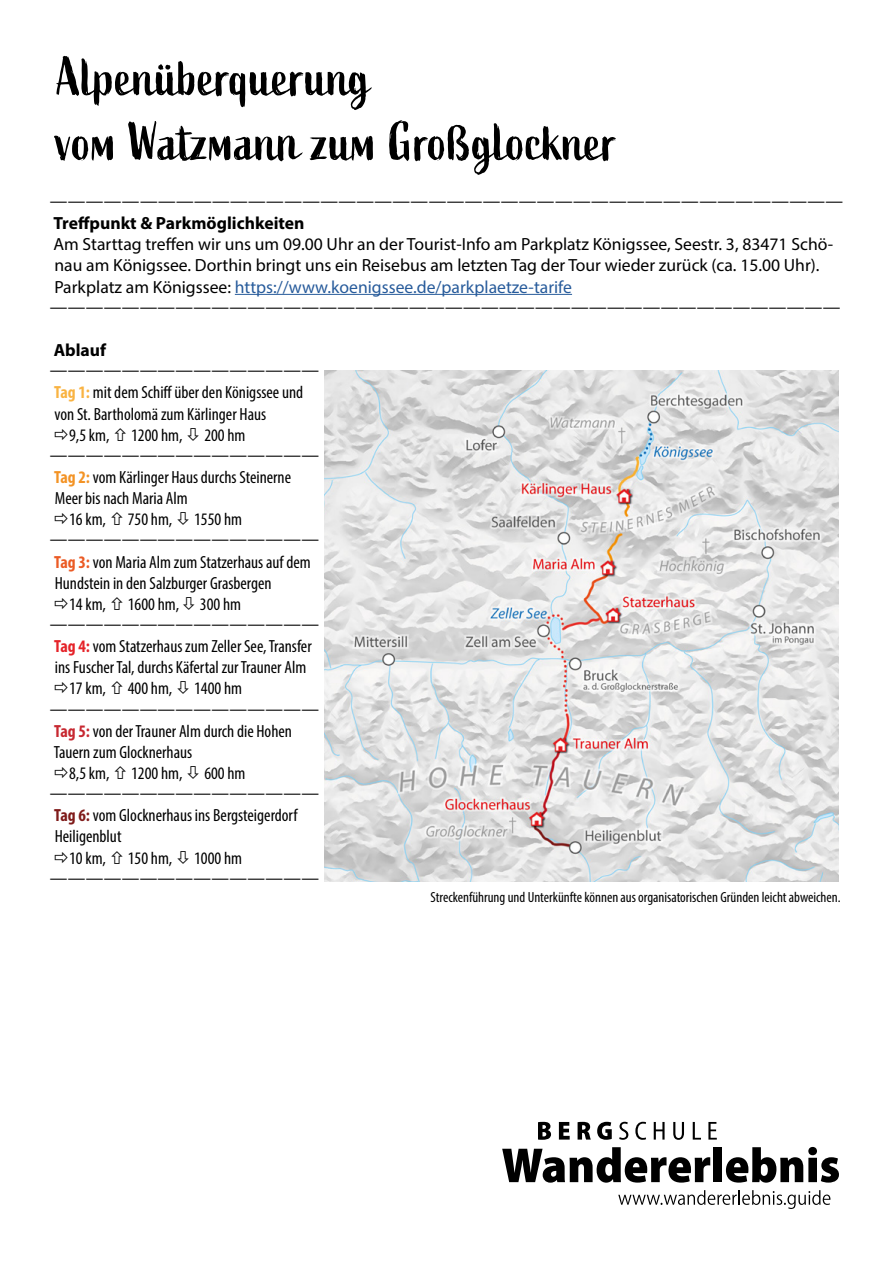
<style>
.page{position:relative;width:893px;height:1263px;background:#fff}
.page>*{position:absolute;margin:0;border:0;box-sizing:border-box;transform-origin:0 0}
.t1{font:54px/64.8px "Active";color:#000}
.t2{font:condensed 17.55px "Myriad Pro";color:#000}
.t3{font:17.55px/21.1px "Myriad Pro";color:#000}
.t4{font:700 17.55px "Myriad Pro";color:#000}
.t5{font:condensed 14.7px "Myriad Pro";color:#000}
.s1{color:#275b9b}
.s2{font-weight:700;color:#f9b342}
.s3{font-weight:700;color:#f39325}
.s4{font-weight:700;color:#eb5b25}
.s5{font-weight:700;color:#e52329}
.s6{font-weight:700;color:#c72831}
.s7{font-weight:700;color:#7f1b1a}
</style>
<div class="page">
<hr style="left:235px;top:294px;width:337px;height:1px;background:#275b9b">
<img style="left:324px;top:371px;width:515px;height:510px">
<svg style="left:502px;top:1147px;width:208px;height:36px"></svg>
<div style="left:713px;top:1147px;width:9px;height:35px;background:#000"></div>
<svg style="left:726px;top:1147px;width:113px;height:36px"></svg>
<svg style="left:538px;top:1122px;width:13px;height:18px"></svg>
<svg style="left:559px;top:1122px;width:11px;height:17px"></svg>
<svg style="left:578px;top:1122px;width:13px;height:17px"></svg>
<svg style="left:597px;top:1122px;width:15px;height:18px"></svg>
<svg style="left:619px;top:1122px;width:9px;height:18px"></svg>
<svg style="left:635px;top:1122px;width:11px;height:18px"></svg>
<svg style="left:654px;top:1122px;width:11px;height:17px"></svg>
<svg style="left:673px;top:1122px;width:11px;height:18px"></svg>
<svg style="left:693px;top:1122px;width:8px;height:17px"></svg>
<svg style="left:708px;top:1122px;width:9px;height:17px"></svg>
<svg style="left:618px;top:1190px;width:212px;height:19px"></svg>
<h1 class="t1" style="left:56px;top:46px;width:563px">Alpenüberquerung<br>vom Watzmann zum Großglockner</h1>
<p class="t3" style="left:50px;top:191px;width:795px">————————————————————————————————————————————</p>
<p class="t4" style="left:54px;top:212px;width:252px">Treffpunkt &amp; Parkmöglichkeiten</p>
<p class="t3" style="left:50px;top:234px;width:792px">Am Starttag treffen wir uns um 09.00 Uhr an der Tourist-Info am Parkplatz Königssee, Seestr. 3, 83471 Schö&shy;nau am Königssee. Dorthin bringt uns ein Reisebus am letzten Tag der Tour wieder zurück (ca. 15.00 Uhr).<br>Parkplatz am Königssee: <span class="s1">https://www.koenigssee.de/parkplaetze-tarife </span>————————————————————————————————————————————</p>
<p class="t4" style="left:54px;top:339px;width:54px">Ablauf</p>
<p class="t3" style="left:50px;top:360px;width:271px">———————————————</p>
<p class="t2" style="left:54px;top:382px;width:251px"><span class="s2">Tag 1:</span> mit dem Schiff über den Königssee und</p>
<p class="t2" style="left:54px;top:403px;width:213px">von St. Bartholomä zum Kärlinger Haus</p>
<p class="t2" style="left:69px;top:424px;width:178px">9,5 km, 1200 hm, 200 hm</p>
<p class="t3" style="left:50px;top:445px;width:271px">———————————————</p>
<p class="t2" style="left:54px;top:466px;width:239px"><span class="s3">Tag 2:</span> vom Kärlinger Haus durchs Steinerne</p>
<p class="t2" style="left:55px;top:488px;width:135px">Meer bis nach Maria Alm</p>
<p class="t2" style="left:69px;top:509px;width:174px">16 km, 750 hm, 1550 hm</p>
<p class="t3" style="left:50px;top:530px;width:271px">———————————————</p>
<p class="t2" style="left:54px;top:551px;width:258px"><span class="s4">Tag 3:</span> von Maria Alm zum Statzerhaus auf dem</p>
<p class="t2" style="left:55px;top:572px;width:218px">Hundstein in den Salzburger Grasbergen</p>
<p class="t2" style="left:69px;top:593px;width:173px">14 km, 1600 hm, 300 hm</p>
<p class="t3" style="left:50px;top:614px;width:271px">———————————————</p>
<p class="t2" style="left:54px;top:636px;width:259px"><span class="s5">Tag 4:</span> vom Statzerhaus zum Zeller See, Transfer</p>
<p class="t2" style="left:55px;top:657px;width:253px">ins Fuscher Tal, durchs Käfertal zur Trauner Alm</p>
<p class="t2" style="left:69px;top:678px;width:174px">17 km, 400 hm, 1400 hm</p>
<p class="t3" style="left:50px;top:699px;width:271px">———————————————</p>
<p class="t2" style="left:54px;top:720px;width:239px"><span class="s6">Tag 5:</span> von der Trauner Alm durch die Hohen</p>
<p class="t2" style="left:54px;top:741px;width:140px">Tauern zum Glocknerhaus</p>
<p class="t2" style="left:69px;top:762px;width:178px">8,5 km, 1200 hm, 600 hm</p>
<p class="t3" style="left:50px;top:783px;width:271px">———————————————</p>
<p class="t2" style="left:54px;top:805px;width:245px"><span class="s7">Tag 6:</span> vom Glocknerhaus ins Bergsteigerdorf</p>
<p class="t2" style="left:55px;top:826px;width:68px">Heiligenblut</p>
<p class="t2" style="left:69px;top:847px;width:174px">10 km, 150 hm, 1000 hm</p>
<p class="t3" style="left:50px;top:868px;width:271px">———————————————</p>
<p class="t5" style="left:431px;top:888px;width:412px">Streckenführung und Unterkünfte können aus organisatorischen Gründen leicht abweichen.</p>
</div>
